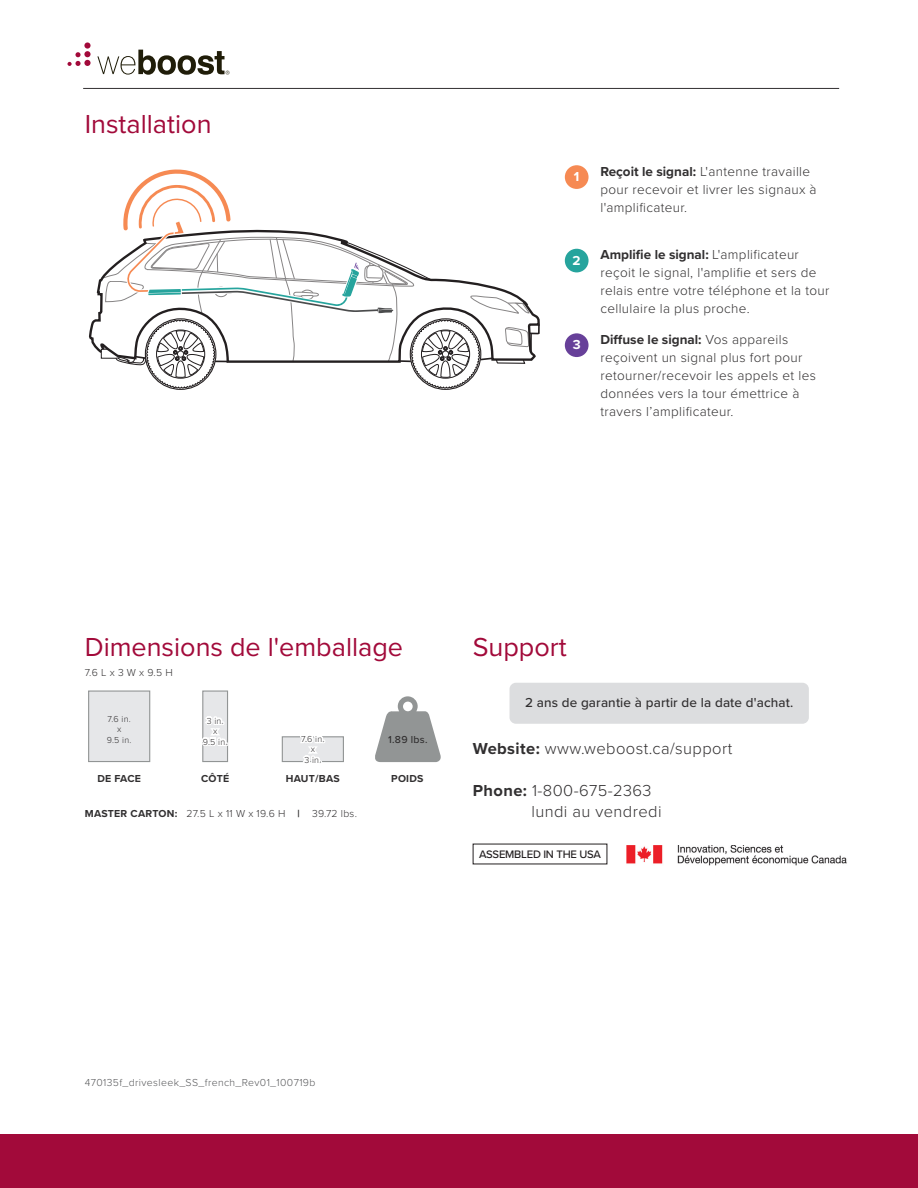
<style>
.page{position:relative;width:918px;height:1188px;background:#fff}
.page>*{position:absolute;margin:0;border:0;box-sizing:border-box;transform-origin:0 0}
.t1{font:27px "Proxima Nova";color:#a20a3a}
.t2{font:300 16.5px "Proxima Nova";letter-spacing:.025em;color:#312f30}
.t3{font:300 13.5px/18px "Proxima Nova";letter-spacing:.025em;color:#312f30}
.t4{font:500 13.5px "Proxima Nova";letter-spacing:.01em;color:#312f30}
.t5{font:700 13.5px "Proxima Nova";color:#fff}
.t6{font:500 11.25px "Proxima Nova";letter-spacing:-.02em;color:#231f20}
.t7{font:300 10.5px "Proxima Nova";letter-spacing:.025em;color:#312f30}
.t8{font:300 10.5px "Proxima Nova";letter-spacing:.035em;color:#57585a}
.t9{font:700 10.5px "Proxima Nova";letter-spacing:.025em;color:#312f30}
.t10{font:500 10.5px "Proxima Nova";color:#312f30}
.t11{font:300 9px "Proxima Nova";letter-spacing:.025em;color:#312f30}
.s1{font-weight:700}
</style>
<div class="page">
<hr style="left:83px;top:88px;width:756px;height:1px;background:#312f30">
<div style="left:0;top:1134px;width:918px;height:54px;background:#a20a3a"></div>
<svg style="left:97px;top:50px;width:133px;height:25px"></svg>
<svg style="left:68px;top:52px;width:13px;height:14px"></svg>
<div style="left:84px;top:51px;width:7px;height:6px;background:#a20a3a;border-radius:50%"></div>
<svg style="left:84px;top:42px;width:7px;height:7px"></svg>
<div style="left:84px;top:60px;width:7px;height:6px;background:#a20a3a;border-radius:50%"></div>
<svg style="left:375px;top:696px;width:66px;height:66px"></svg>
<div style="left:510px;top:683px;width:299px;height:41px;background:#dcdddf;border-radius:6px"></div>
<div style="left:88px;top:690px;width:62px;height:72px;background:#e6e7e9;border:1px solid #929595"></div>
<div style="left:202px;top:690px;width:26px;height:72px;background:#e6e7e9;border:1px solid #929595"></div>
<div style="left:282px;top:736px;width:62px;height:26px;background:#e6e7e9;border:1px solid #929595"></div>
<svg style="left:286px;top:736px;width:39px;height:27px"></svg>
<svg style="left:202px;top:714px;width:26px;height:35px"></svg>
<svg style="left:89px;top:278px;width:12px;height:81px"></svg>
<svg style="left:101px;top:169px;width:439px;height:219px"></svg>
<div style="left:565px;top:165px;width:24px;height:24px;background:#f68a53;border-radius:50%"></div>
<div style="left:565px;top:333px;width:24px;height:24px;background:#674099;border-radius:50%"></div>
<div style="left:565px;top:249px;width:24px;height:23px;background:#26a49d;border-radius:50%"></div>
<img style="left:627px;top:845px;width:220px;height:21px">
<p class="t1" style="left:85px;top:103px;width:128px">Installation</p>
<p class="t5" style="left:574px;top:167px;width:7px">1</p>
<p class="t5" style="left:573px;top:250px;width:10px">2</p>
<p class="t5" style="left:573px;top:335px;width:9px">3</p>
<p class="t3" style="left:600px;top:162px;width:218px"><span class="s1">Reçoit le signal:</span> L'antenne travaille pour recevoir et livrer les signaux à l'amplificateur.</p>
<p class="t3" style="left:600px;top:245px;width:231px"><span class="s1">Amplifie le signal:</span> L'amplificateur reçoit le signal, l'amplifie et sers de relais entre votre téléphone et la tour cellulaire la plus proche.</p>
<p class="t3" style="left:600px;top:330px;width:217px"><span class="s1">Diffuse le signal:</span> Vos appareils reçoivent un signal plus fort pour retourner/recevoir les appels et les données vers la tour émettrice à travers l’amplificateur.</p>
<p class="t1" style="left:85px;top:627px;width:320px">Dimensions de l'emballage</p>
<p class="t1" style="left:473px;top:627px;width:95px">Support</p>
<p class="t7" style="left:85px;top:665px;width:90px">7.6 L x 3 W x 9.5 H</p>
<p class="t11" style="left:108px;top:712px;width:25px">7.6 in.</p>
<p class="t11" style="left:117px;top:723px;width:6px">x</p>
<p class="t11" style="left:107px;top:733px;width:26px">9.5 in.</p>
<p class="t11" style="left:301px;top:732px;width:25px">7.6 in.</p>
<p class="t11" style="left:311px;top:743px;width:6px">x</p>
<p class="t11" style="left:304px;top:753px;width:18px">3 in.</p>
<p class="t11" style="left:207px;top:714px;width:18px">3 in.</p>
<p class="t11" style="left:213px;top:724px;width:6px">x</p>
<p class="t11" style="left:203px;top:735px;width:26px">9.5 in.</p>
<p class="t10" style="left:388px;top:732px;width:41px">1.89 lbs.</p>
<p class="t9" style="left:97px;top:771px;width:45px">DE FACE</p>
<p class="t9" style="left:201px;top:771px;width:30px">CÔTÉ</p>
<p class="t9" style="left:286px;top:771px;width:55px">HAUT/BAS</p>
<p class="t9" style="left:391px;top:771px;width:34px">POIDS</p>
<p class="t7" style="left:85px;top:805px;width:274px"><span class="s1">MASTER CARTON:</span> 27.5 L x 11 W x 19.6 H <span class="s1">|</span> 39.72 lbs.</p>
<p class="t4" style="left:525px;top:693px;width:270px">2 ans de garantie à partir de la date d'achat.</p>
<p class="t2" style="left:473px;top:736px;width:261px"><span class="s1">Website:</span> www.weboost.ca/support</p>
<p class="t2" style="left:473px;top:778px;width:180px"><span class="s1">Phone:</span> 1-800-675-2363</p>
<p class="t2" style="left:531px;top:799px;width:132px">lundi au vendredi</p>
<p class="t6" style="left:479px;top:846px;width:123px">ASSEMBLED IN THE USA</p>
<p class="t8" style="left:85px;top:1075px;width:232px">470135f_drivesleek_SS_french_Rev01_100719b</p>
</div>
